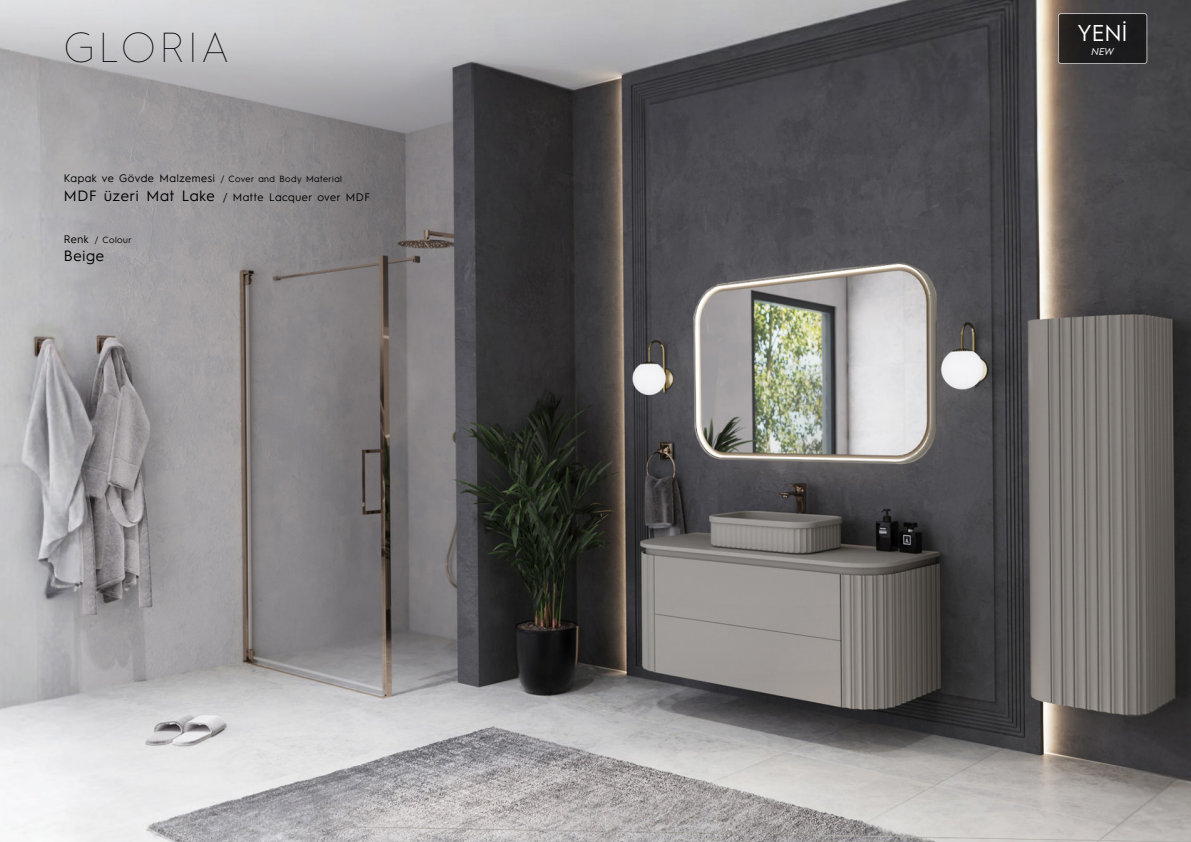
<style>
.page{position:relative;width:1191px;height:842px;background:#fff}
.page>*{position:absolute;margin:0;border:0;box-sizing:border-box;transform-origin:0 0}
.t1{font:100 42px "Hurme Geometric Sans 1";letter-spacing:.1em;color:#000}
.t2{font:23px "Hurme Geometric Sans 1";color:#fff}
.t3{font:15px "Hurme Geometric Sans 1";letter-spacing:.05em;color:#000}
.t4{font:11px/19.2px "Hurme Geometric Sans 1";letter-spacing:.05em;color:#000}
.t5{font:italic 10px "Hurme Geometric Sans 1";color:#fff}
.t6{font:9px "Hurme Geometric Sans 1";letter-spacing:.05em;color:#000}
.s1{font-size:9px}
.s2{font-size:15px}
.s3{font-size:11px}
</style>
<div class="page">
<img style="left:0;top:0;width:1191px;height:842px">
<div style="left:1058px;top:14px;width:88px;height:50px;background:#1c1b1d;border-radius:3px"></div>
<div style="left:1058px;top:13px;width:89px;height:51px;border:1px solid #fff;border-radius:3px"></div>
<h1 class="t1" style="left:64px;top:20px;width:166px">GLORIA</h1>
<p class="t4" style="left:64px;top:168px;width:308px">Kapak ve Gövde Malzemesi <span class="s1">/ Cover and Body Material<br></span><span class="s2">MDF üzeri Mat Lake</span> / Matte Lacquer over MDF</p>
<p class="t6" style="left:64px;top:233px;width:69px"><span class="s3">Renk</span> / Colour</p>
<h3 class="t3" style="left:64px;top:245px;width:42px">Beige</h3>
<h2 class="t2" style="left:1077px;top:17px;width:52px">YENİ</h2>
<p class="t5" style="left:1091px;top:44px;width:24px">NEW</p>
</div>
